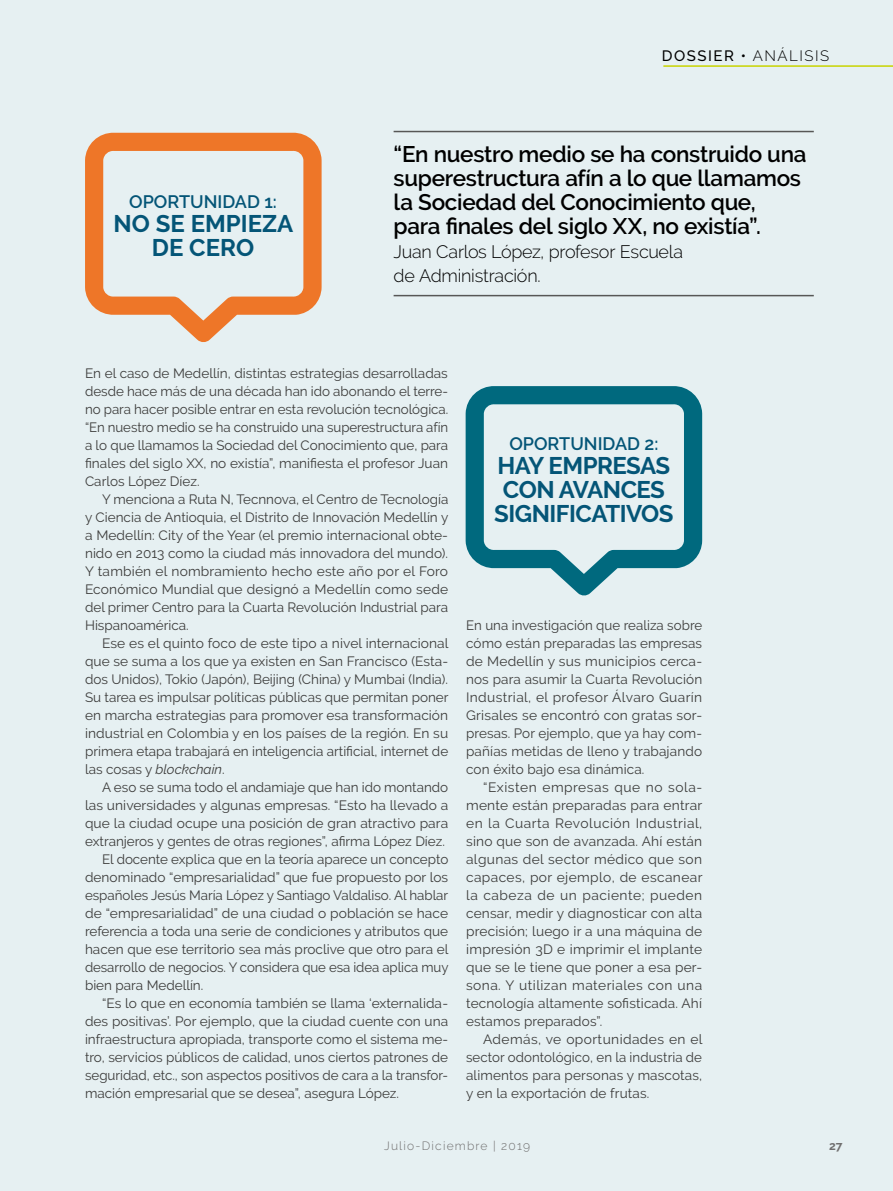
<style>
.page{position:relative;width:893px;height:1191px;background:#e6f0f2}
.page>*{position:absolute;margin:0;border:0;box-sizing:border-box;transform-origin:0 0}
.t1{font:700 24px/24px "Raleway";letter-spacing:-.02em;color:#045577;text-align:center}
.t2{font:700 24px/24px "Raleway";color:#045577;text-align:center}
.t3{font:600 22.5px/24px "Raleway";letter-spacing:-.015em;color:#000}
.t4{font:300 18px/24px "Raleway";letter-spacing:-.015em;color:#000}
.t5{font:600 18px "Raleway";color:#045577}
.t6{font:500 15px "Raleway";letter-spacing:.1em;color:#000}
.t7{font:13.5px/18px "Raleway";color:#3c3c3b;text-align:justify}
.t8{font:300 12px "Raleway";letter-spacing:.1em;color:#706f6f}
.t9{font:700 12px "Raleway";color:#706f6f}
.s1{font-weight:300}
.s2{font-style:italic}
</style>
<div class="page">
<hr style="left:394px;top:131px;width:420px;height:1px;background:#575756">
<hr style="left:394px;top:295px;width:420px;height:1px;background:#575756">
<svg style="left:85px;top:132px;width:237px;height:210px"></svg>
<svg style="left:466px;top:386px;width:236px;height:210px"></svg>
<hr style="left:663px;top:65px;width:230px;height:2px;background:#c8d300">
<h3 class="t5" style="left:129px;top:191px;width:149px">OPORTUNIDAD 1:</h3>
<h1 class="t2" style="left:114px;top:212px;width:181px">NO SE EMPIEZA<br>DE CERO</h1>
<p class="t6" style="left:662px;top:47px;width:169px">DOSSIER • <span class="s1">ANÁLISIS</span></p>
<h2 class="t3" style="left:394px;top:142px;width:414px">“En nuestro medio se ha construido una superestructura afín a lo que llamamos la Sociedad del Conocimiento que, para finales del siglo XX, no existía”.</h2>
<h3 class="t4" style="left:394px;top:240px;width:291px">Juan Carlos López, profesor Escuela de Administración.</h3>
<p class="t7" style="left:85px;top:364px;width:365px">En el caso de Medellín, distintas estrategias desarrolladas desde hace más de una década han ido abonando el terre&shy;no para hacer posible entrar en esta revolución tecnológica. “En nuestro medio se ha construido una superestructura afín a lo que llamamos la Sociedad del Conocimiento que, para finales del siglo XX, no existía”, manifiesta el profesor Juan Carlos López Díez.</p>
<p class="t7" style="left:85px;top:490px;width:365px;text-indent:17px">Y menciona a Ruta N, Tecnnova, el Centro de Tecnología y Ciencia de Antioquia, el Distrito de Innovación Medellín y a Medellín: City of the Year (el premio internacional obte&shy;nido en 2013 como la ciudad más innovadora del mundo).<br>Y también el nombramiento hecho este año por el Foro Económico Mundial que designó a Medellín como sede del primer Centro para la Cuarta Revolución Industrial para Hispanoamérica.</p>
<p class="t7" style="left:85px;top:634px;width:365px;text-indent:17px">Ese es el quinto foco de este tipo a nivel internacional que se suma a los que ya existen en San Francisco (Esta&shy;dos Unidos), Tokio (Japón), Beijing (China) y Mumbai (India).<br>Su tarea es impulsar políticas públicas que permitan poner en marcha estrategias para promover esa transformación industrial en Colombia y en los países de la región. En su primera etapa trabajará en inteligencia artificial, internet de las cosas y <span class="s2">blockchain</span>.</p>
<p class="t7" style="left:102px;top:778px;width:348px">A eso se suma todo el andamiaje que han ido montando</p>
<p class="t7" style="left:85px;top:796px;width:365px">las universidades y algunas empresas. “Esto ha llevado a</p>
<p class="t7" style="left:85px;top:814px;width:365px">que la ciudad ocupe una posición de gran atractivo para</p>
<p class="t7" style="left:85px;top:832px;width:361px">extranjeros y gentes de otras regiones”, afirma López Díez.</p>
<p class="t7" style="left:102px;top:850px;width:348px">El docente explica que en la teoría aparece un concepto</p>
<p class="t7" style="left:85px;top:868px;width:365px">denominado “empresarialidad” que fue propuesto por los</p>
<p class="t7" style="left:85px;top:886px;width:365px">españoles Jesús María López y Santiago Valdaliso. Al hablar</p>
<p class="t7" style="left:85px;top:904px;width:365px">de “empresarialidad” de una ciudad o población se hace</p>
<p class="t7" style="left:85px;top:922px;width:365px">referencia a toda una serie de condiciones y atributos que</p>
<p class="t7" style="left:85px;top:940px;width:365px">hacen que ese territorio sea más proclive que otro para el</p>
<p class="t7" style="left:85px;top:958px;width:365px">desarrollo de negocios. Y considera que esa idea aplica muy</p>
<p class="t7" style="left:85px;top:976px;width:120px">bien para Medellín.</p>
<p class="t7" style="left:102px;top:994px;width:348px">“Es lo que en economía también se llama ‘externalida-</p>
<p class="t7" style="left:85px;top:1012px;width:365px">des positivas’. Por ejemplo, que la ciudad cuente con una</p>
<p class="t7" style="left:85px;top:1030px;width:365px">infraestructura apropiada, transporte como el sistema me-</p>
<p class="t7" style="left:85px;top:1048px;width:365px">tro, servicios públicos de calidad, unos ciertos patrones de</p>
<p class="t7" style="left:85px;top:1066px;width:365px">seguridad, etc., son aspectos positivos de cara a la transfor-</p>
<p class="t7" style="left:85px;top:1084px;width:315px">mación empresarial que se desea”, asegura López.</p>
<h3 class="t5" style="left:509px;top:433px;width:151px">OPORTUNIDAD 2:</h3>
<h1 class="t1" style="left:494px;top:453px;width:181px">HAY EMPRESAS<br>CON AVANCES<br>SIGNIFICATIVOS</h1>
<p class="t7" style="left:466px;top:616px;width:238px">En una investigación que realiza sobre cómo están preparadas las empresas de Medellín y sus municipios cerca&shy;nos para asumir la Cuarta Revolución Industrial, el profesor Álvaro Guarín Grisales se encontró con gratas sor&shy;presas. Por ejemplo, que ya hay com&shy;pañías metidas de lleno y trabajando con éxito bajo esa dinámica.</p>
<p class="t7" style="left:466px;top:778px;width:238px;text-indent:17px">“Existen empresas que no sola&shy;mente están preparadas para entrar en la Cuarta Revolución Industrial, sino que son de avanzada. Ahí están algunas del sector médico que son capaces, por ejemplo, de escanear la cabeza de un paciente; pueden censar, medir y diagnosticar con alta precisión; luego ir a una máquina de impresión 3D e imprimir el implante que se le tiene que poner a esa per&shy;sona. Y utilizan materiales con una tecnología altamente sofisticada. Ahí estamos preparados”.</p>
<p class="t7" style="left:466px;top:1030px;width:238px;text-indent:17px">Además, ve oportunidades en el sector odontológico, en la industria de alimentos para personas y mascotas, y en la exportación de frutas.</p>
<p class="t8" style="left:384px;top:1139px;width:148px">Julio-Diciembre | 2019</p>
<p class="t9" style="left:829px;top:1139px;width:15px">27</p>
</div>
